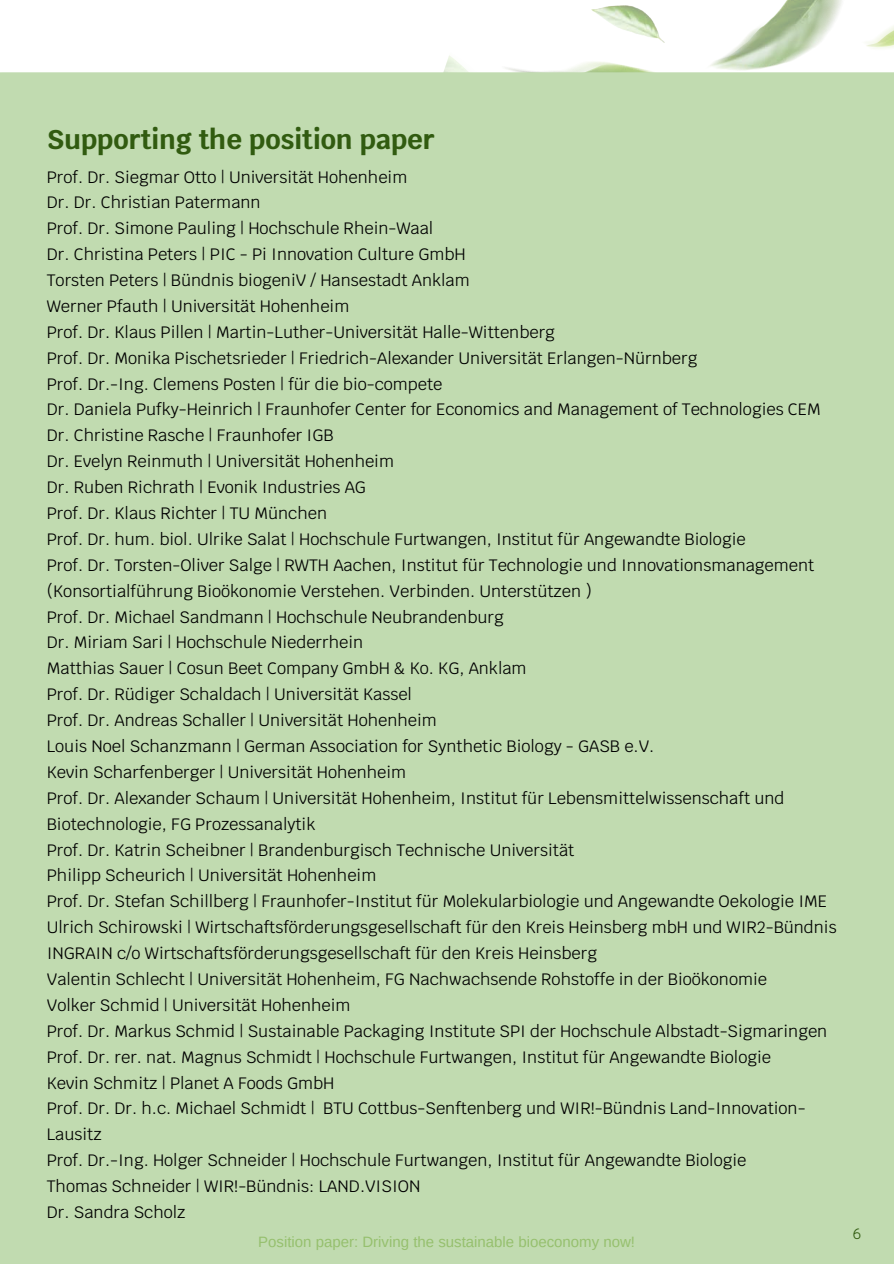
<style>
.page{position:relative;width:894px;height:1264px;background:#fff}
.page>*{position:absolute;margin:0;border:0;box-sizing:border-box;transform-origin:0 0}
.t1{font:700 27px "Krub";color:#315b10}
.t2{font:16.5px/25.8px "Krub";color:#000}
.t3{font:15px "Arimo";color:#96c06e}
.t4{font:15px "Krub";color:#315b10}
</style>
<div class="page">
<img style="left:443px;top:0;width:450px;height:72px">
<div style="left:0;top:72px;width:893px;height:1191px;background:#c1dbb0"></div>
<h1 class="t1" style="left:47px;top:121px;width:389px">Supporting the position paper</h1>
<p class="t2" style="left:47px;top:164px;width:362px">Prof. Dr. Siegmar Otto | Universität Hohenheim</p>
<p class="t2" style="left:47px;top:189px;width:215px">Dr. Dr. Christian Patermann</p>
<p class="t2" style="left:47px;top:215px;width:388px">Prof. Dr. Simone Pauling | Hochschule Rhein-Waal</p>
<p class="t2" style="left:47px;top:241px;width:420px">Dr. Christina Peters | PIC - Pi Innovation Culture GmbH</p>
<p class="t2" style="left:47px;top:267px;width:424px">Torsten Peters | Bündnis biogeniV / Hansestadt Anklam</p>
<p class="t2" style="left:47px;top:293px;width:304px">Werner Pfauth | Universität Hohenheim</p>
<p class="t2" style="left:47px;top:319px;width:509px">Prof. Dr. Klaus Pillen | Martin-Luther-Universität Halle-Wittenberg</p>
<p class="t2" style="left:47px;top:345px;width:652px">Prof. Dr. Monika Pischetsrieder | Friedrich-Alexander Universität Erlangen-Nürnberg</p>
<p class="t2" style="left:47px;top:371px;width:397px">Prof. Dr.-Ing. Clemens Posten | für die bio-compete</p>
<p class="t2" style="left:47px;top:396px;width:775px">Dr. Daniela Pufky-Heinrich | Fraunhofer Center for Economics and Management of Technologies CEM</p>
<p class="t2" style="left:47px;top:422px;width:288px">Dr. Christine Rasche | Fraunhofer IGB</p>
<p class="t2" style="left:47px;top:448px;width:349px">Dr. Evelyn Reinmuth | Universität Hohenheim</p>
<p class="t2" style="left:47px;top:474px;width:320px">Dr. Ruben Richrath | Evonik Industries AG</p>
<p class="t2" style="left:47px;top:500px;width:282px">Prof. Dr. Klaus Richter | TU München</p>
<p class="t2" style="left:47px;top:526px;width:700px">Prof. Dr. hum. biol. Ulrike Salat | Hochschule Furtwangen, Institut für Angewandte Biologie</p>
<p class="t2" style="left:47px;top:552px;width:768px">Prof. Dr. Torsten-Oliver Salge | RWTH Aachen, Institut für Technologie und Innovationsmanagement (Konsortialführung Bioökonomie Verstehen. Verbinden. Unterstützen )</p>
<p class="t2" style="left:47px;top:603px;width:458px">Prof. Dr. Michael Sandmann | Hochschule Neubrandenburg</p>
<p class="t2" style="left:47px;top:629px;width:318px">Dr. Miriam Sari | Hochschule Niederrhein</p>
<p class="t2" style="left:47px;top:655px;width:481px">Matthias Sauer | Cosun Beet Company GmbH &amp; Ko. KG, Anklam</p>
<p class="t2" style="left:47px;top:681px;width:366px">Prof. Dr. Rüdiger Schaldach | Universität Kassel</p>
<p class="t2" style="left:47px;top:707px;width:391px">Prof. Dr. Andreas Schaller | Universität Hohenheim</p>
<p class="t2" style="left:47px;top:733px;width:608px">Louis Noel Schanzmann | German Association for Synthetic Biology - GASB e.V.</p>
<p class="t2" style="left:47px;top:759px;width:361px">Kevin Scharfenberger | Universität Hohenheim</p>
<p class="t2" style="left:47px;top:785px;width:739px">Prof. Dr. Alexander Schaum | Universität Hohenheim, Institut für Lebensmittelwissenschaft und<br>Biotechnologie, FG Prozessanalytik</p>
<p class="t2" style="left:47px;top:836px;width:529px">Prof. Dr. Katrin Scheibner | Brandenburgisch Technische Universität</p>
<p class="t2" style="left:47px;top:862px;width:331px">Philipp Scheurich | Universität Hohenheim</p>
<p class="t2" style="left:47px;top:888px;width:781px">Prof. Dr. Stefan Schillberg | Fraunhofer-Institut für Molekularbiologie und Angewandte Oekologie IME</p>
<p class="t2" style="left:47px;top:914px;width:791px">Ulrich Schirowski | Wirtschaftsförderungsgesellschaft für den Kreis Heinsberg mbH und WIR2-Bündnis<br>INGRAIN c/o Wirtschaftsförderungsgesellschaft für den Kreis Heinsberg</p>
<p class="t2" style="left:47px;top:966px;width:721px">Valentin Schlecht | Universität Hohenheim, FG Nachwachsende Rohstoffe in der Bioökonomie</p>
<p class="t2" style="left:47px;top:992px;width:305px">Volker Schmid | Universität Hohenheim</p>
<p class="t2" style="left:47px;top:1017px;width:781px">Prof. Dr. Markus Schmid | Sustainable Packaging Institute SPI der Hochschule Albstadt-Sigmaringen</p>
<p class="t2" style="left:47px;top:1043px;width:725px">Prof. Dr. rer. nat. Magnus Schmidt | Hochschule Furtwangen, Institut für Angewandte Biologie</p>
<p class="t2" style="left:47px;top:1069px;width:289px">Kevin Schmitz | Planet A Foods GmbH</p>
<p class="t2" style="left:47px;top:1095px;width:760px">Prof. Dr. Dr. h.c. Michael Schmidt | BTU Cottbus-Senftenberg und WIR!-Bündnis Land-Innovation-<br>Lausitz</p>
<p class="t2" style="left:47px;top:1147px;width:701px">Prof. Dr.-Ing. Holger Schneider | Hochschule Furtwangen, Institut für Angewandte Biologie</p>
<p class="t2" style="left:47px;top:1173px;width:375px">Thomas Schneider | WIR!-Bündnis: LAND.VISION</p>
<p class="t2" style="left:47px;top:1199px;width:140px">Dr. Sandra Scholz</p>
<p class="t3" style="left:258px;top:1233px;width:378px">Position paper: Driving the sustainable bioeconomy now!</p>
<p class="t4" style="left:852px;top:1223px;width:10px">6</p>
</div>
